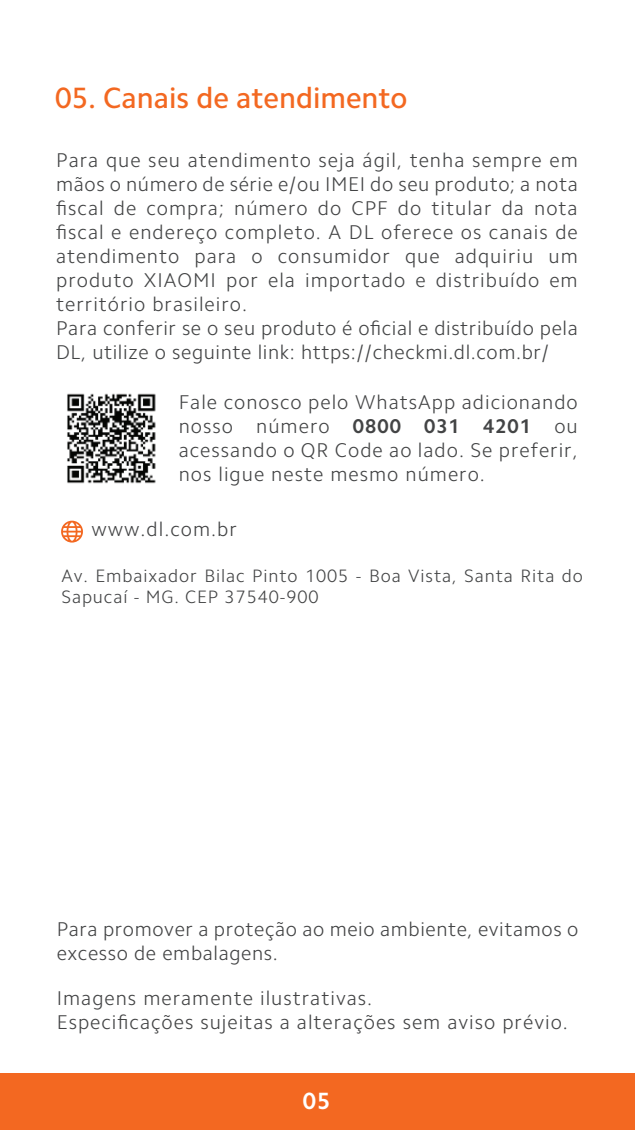
<style>
.page{position:relative;width:635px;height:1130px;background:#fff}
.page>*{position:absolute;margin:0;border:0;box-sizing:border-box;transform-origin:0 0}
.t1{font:500 29.6px "Camphor Pro";color:#f36821}
.t2{font:700 23.6px "Camphor Pro";color:#fff}
.t3{font:300 20px/24px "Camphor Pro";letter-spacing:.05em;color:#434445}
.t4{font:300 20px/24px "Camphor Pro";letter-spacing:.03em;color:#434445}
.t5{font:300 18px/21.6px "Camphor Pro";letter-spacing:.05em;color:#434445}
.s1{font-weight:700}
</style>
<div class="page">
<div style="left:0;top:1073px;width:635px;height:56px;background:#f36821"></div>
<svg style="left:61px;top:520px;width:22px;height:22px"></svg>
<img style="left:67px;top:393px;width:89px;height:91px">
<h1 class="t1" style="left:55px;top:80px;width:354px">05. Canais de atendimento</h1>
<p class="t3" style="left:56px;top:148px;width:523px">Para que seu atendimento seja ágil, tenha sempre em mãos o número de série e/ou IMEI do seu produto; a nota fiscal de compra; número do CPF do titular da nota fiscal e endereço completo. A DL oferece os canais de atendimento para o consumidor que adquiriu um produto XIAOMI por ela importado e distribuído em território brasileiro.<br>Para conferir se o seu produto é oficial e distribuído pela DL, utilize o seguinte link: https://checkmi.dl.com.br/</p>
<p class="t3" style="left:179px;top:390px;width:401px;text-align:justify">Fale conosco pelo WhatsApp adicionando nosso número <span class="s1">0800 031 4201</span> ou acessando o QR Code ao lado. Se preferir, nos ligue neste mesmo número.</p>
<p class="t3" style="left:91px;top:517px;width:147px">www.dl.com.br</p>
<p class="t5" style="left:61px;top:564px;width:523px">Av. Embaixador Bilac Pinto 1005 - Boa Vista, Santa Rita do<br>Sapucaí - MG. CEP 37540-900</p>
<p class="t4" style="left:57px;top:916px;width:523px">Para promover a proteção ao meio ambiente, evitamos o excesso de embalagens.</p>
<p class="t3" style="left:57px;top:986px;width:513px">Imagens meramente ilustrativas.<br>Especificações sujeitas a alterações sem aviso prévio.</p>
<p class="t2" style="left:303px;top:1087px;width:29px">05</p>
</div>
